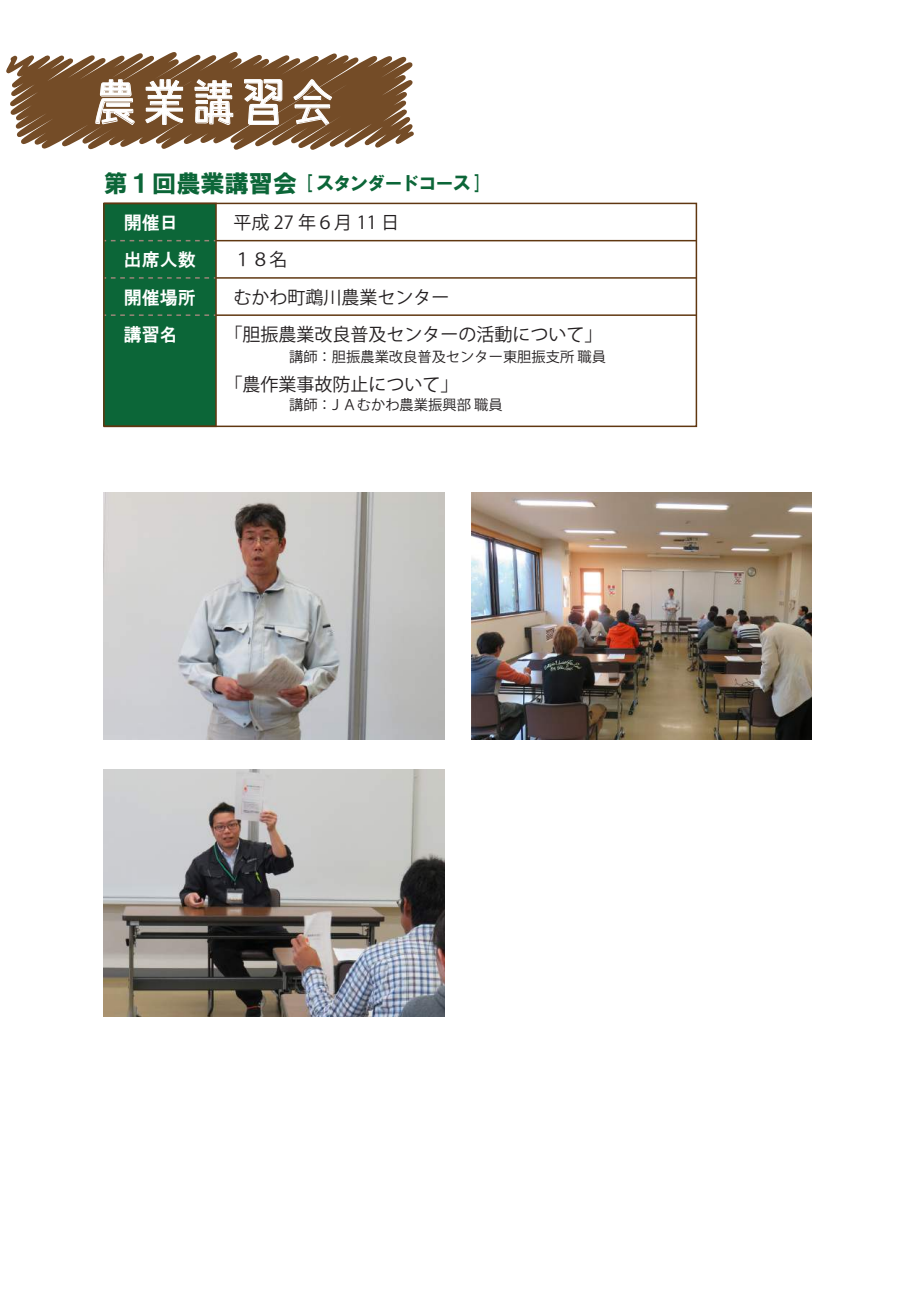
<style>
.page{position:relative;width:919px;height:1289px;background:#fff}
.page>*{position:absolute;margin:0;border:0;box-sizing:border-box;transform-origin:0 0}
.t1{font:45px "Theatres 16";letter-spacing:.1em;color:#fff}
.t2{font:18.9px "HG Soei Kakugothic UB";letter-spacing:-.1em;color:#0c6638}
.t3{font:18px/37.5px "Koz Go Pr 6 N";color:#231f20}
.t4{font:18px/37.5px "HGP Gothic E";color:#fff}
.t5{font:14.25px "Koz Go Pr 6 N";color:#231f20}
.s1{font-size:24.15px}
</style>
<div class="page">
<svg style="left:7px;top:52px;width:407px;height:98px"></svg>
<svg style="left:95px;top:79px;width:40px;height:47px;background:#987a5f"></svg>
<svg style="left:145px;top:79px;width:38px;height:46px;background:#96795d"></svg>
<svg style="left:194px;top:79px;width:39px;height:46px;background:#9c7f65"></svg>
<svg style="left:244px;top:79px;width:38px;height:46px;background:#9a7d63"></svg>
<svg style="left:293px;top:79px;width:40px;height:46px;background:#8d6d4e"></svg>
<img style="left:104px;top:492px;width:340px;height:248px">
<img style="left:471px;top:492px;width:340px;height:248px">
<img style="left:104px;top:769px;width:340px;height:247px">
<div style="left:104px;top:203px;width:112px;height:223px;background:#0c6638"></div>
<div style="left:103px;top:203px;width:594px;height:224px;border:2px solid #603711"></div>
<hr style="left:216px;top:240px;width:480px;height:1px;background:#603711">
<hr style="left:216px;top:314px;width:480px;height:2px;background:#603711">
<hr style="left:216px;top:277px;width:480px;height:2px;background:#603711">
<svg style="left:106px;top:240px;width:108px;height:1px"></svg>
<svg style="left:106px;top:277px;width:108px;height:2px"></svg>
<svg style="left:106px;top:314px;width:108px;height:2px"></svg>
<div style="left:103px;top:203px;width:114px;height:224px;border:2px solid #603711"></div>
<h1 class="t1" style="left:92px;top:80px;width:244px">農業講習会</h1>
<p class="t2" style="left:104px;top:173px;width:381px"><span class="s1">第１回農業講習会</span> [スタンダードコース ]</p>
<p class="t4" style="left:124px;top:203px;width:73px">開催日出席人数</p>
<p class="t3" style="left:233px;top:204px;width:167px">平成 27 年６月 11 日<br>１８名</p>
<p class="t4" style="left:124px;top:278px;width:73px">開催場所</p>
<p class="t3" style="left:224px;top:279px;width:379px;text-indent:9px">むかわ町鵡川農業センター<br>「胆振農業改良普及センターの活動について」</p>
<p class="t3" style="left:224px;top:366px;width:235px">「農作業事故防止について」</p>
<p class="t4" style="left:124px;top:316px;width:55px">講習名</p>
<p class="t5" style="left:289px;top:349px;width:318px">講師：胆振農業改良普及センター東胆振支所 職員</p>
<p class="t5" style="left:289px;top:397px;width:215px">講師：ＪＡむかわ農業振興部 職員</p>
</div>
